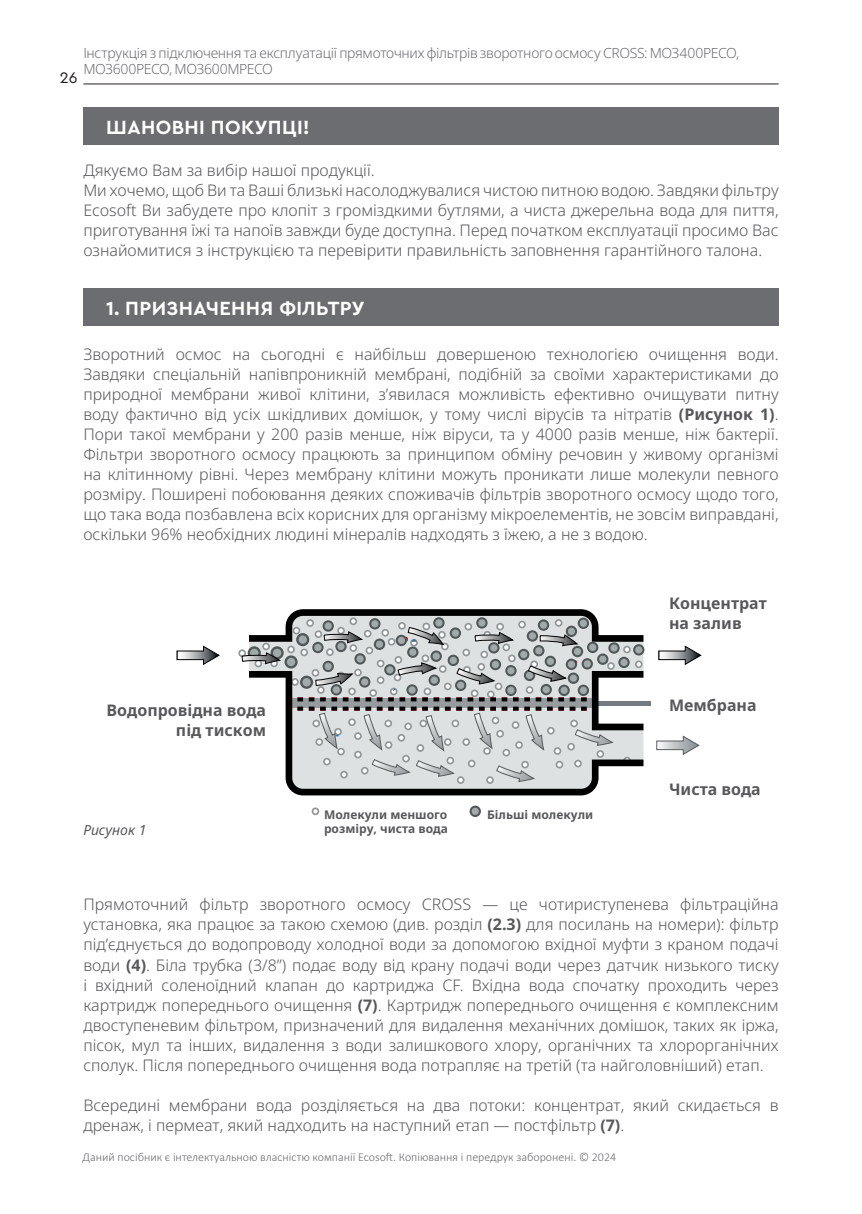
<style>
.page{position:relative;width:862px;height:1214px;background:#fff}
.page>*{position:absolute;margin:0;border:0;box-sizing:border-box;transform-origin:0 0}
.t1{font:700 20px "Cera PRO";letter-spacing:.02em;color:#fff}
.t2{font:300 16px/20px "Noto Sans";color:#57585a}
.t3{font:700 16px/20px "Noto Sans";color:#57585a;text-align:right}
.t4{font:16px "Cera PRO";color:#231f20}
.t5{font:300 14px/16px "Noto Sans";letter-spacing:-.02em;color:#6c6d70}
.t6{font:italic 14px "Noto Sans";color:#57585a}
.t7{font:300 12px "Calibri";color:#6c6d70}
.t8{font:700 12px/14.4px "Noto Sans";color:#57585a}
.s1{font-weight:700}
</style>
<div class="page">
<hr style="left:83px;top:83px;width:695px;height:1px;background:#231f20">
<div style="left:83px;top:108px;width:695px;height:37px;background:#6c6d70"></div>
<div style="left:83px;top:288px;width:695px;height:37px;background:#6c6d70"></div>
<svg style="left:176px;top:645px;width:44px;height:20px"></svg>
<svg style="left:658px;top:645px;width:44px;height:20px"></svg>
<svg style="left:656px;top:735px;width:44px;height:20px"></svg>
<hr style="left:588px;top:701px;width:62px;height:4px;background:#757b7f">
<svg style="left:312px;top:807px;width:7px;height:8px"></svg>
<svg style="left:469px;top:805px;width:12px;height:11px"></svg>
<svg style="left:238px;top:609px;width:406px;height:158px"></svg>
<svg style="left:249px;top:671px;width:394px;height:124px;fill:#dde1e1"></svg>
<p class="t5" style="left:83px;top:45px;width:657px">Інструкція з підключення та експлуатації прямоточних фільтрів зворотного осмосу CROSS: MO3400PECO,<br>MO3600PECO, MO3600MPECO</p>
<p class="t4" style="left:60px;top:67px;width:19px">26</p>
<p class="t1" style="left:106px;top:114px;width:205px">ШАНОВНІ ПОКУПЦІ!</p>
<p class="t2" style="left:83px;top:161px;width:697px">Дякуємо Вам за вибір нашої продукції.<br>Ми хочемо, щоб Ви та Ваші близькі насолоджувалися чистою питною водою. Завдяки фільтру Ecosoft Ви забудете про клопіт з громіздкими бутлями, а чиста джерельна вода для пиття, приготування їжі та напоїв завжди буде доступна. Перед початком експлуатації просимо Вас ознайомитися з інструкцією та перевірити правильність заповнення гарантійного талона.</p>
<p class="t1" style="left:106px;top:295px;width:260px">1. ПРИЗНАЧЕННЯ ФІЛЬТРУ</p>
<p class="t2" style="left:83px;top:344px;width:697px;text-align:justify">Зворотний осмос на сьогодні є найбільш довершеною технологією очищення води.<br>Завдяки спеціальній напівпроникній мембрані, подібній за своїми характеристиками до природної мембрани живої клітини, з’явилася можливість ефективно очищувати питну воду фактично від усіх шкідливих домішок, у тому числі вірусів та нітратів <span class="s1">(Рисунок 1)</span>.<br>Пори такої мембрани у 200 разів менше, ніж віруси, та у 4000 разів менше, ніж бактерії.<br>Фільтри зворотного осмосу працюють за принципом обміну речовин у живому організмі на клітинному рівні. Через мембрану клітини можуть проникати лише молекули певного розміру. Поширені побоювання деяких споживачів фільтрів зворотного осмосу щодо того, що така вода позбавлена всіх корисних для організму мікроелементів, не зовсім виправдані, оскільки 96% необхідних людині мінералів надходять з їжею, а не з водою.</p>
<p class="t3" style="left:107px;top:700px;width:161px">Водопровідна вода під тиском</p>
<p class="t6" style="left:83px;top:819px;width:65px">Рисунок 1</p>
<p class="t8" style="left:324px;top:807px;width:125px">Молекули меншого розміру, чиста вода</p>
<p class="t8" style="left:487px;top:807px;width:108px">Більші молекули</p>
<p class="t3" style="left:669px;top:593px;width:99px;text-align:left">Концентрат на залив</p>
<p class="t3" style="left:669px;top:695px;width:89px">Мембрана</p>
<p class="t3" style="left:669px;top:779px;width:93px">Чиста вода</p>
<p class="t2" style="left:83px;top:895px;width:697px;text-align:justify">Прямоточний фільтр зворотного осмосу CROSS — це чотириступенева фільтраційна установка, яка працює за такою схемою (див. розділ <span class="s1">(2.3)</span> для посилань на номери): фільтр під’єднується до водопроводу холодної води за допомогою вхідної муфти з краном подачі води <span class="s1">(4)</span>. Біла трубка (3/8”) подає воду від крану подачі води через датчик низького тиску і вхідний соленоїдний клапан до картриджа CF. Вхідна вода спочатку проходить через картридж попереднього очищення <span class="s1">(7)</span>. Картридж попереднього очищення є комплексним двоступеневим фільтром, призначений для видалення механічних домішок, таких як іржа, пісок, мул та інших, видалення з води залишкового хлору, органічних та хлорорганічних сполук. Після попереднього очищення вода потрапляє на третій (та найголовніший) етап.</p>
<p class="t2" style="left:83px;top:1095px;width:697px">Всередині мембрани вода розділяється на два потоки: концентрат, який скидається в дренаж, і пермеат, який надходить на наступний етап — постфільтр <span class="s1">(7)</span>.</p>
<p class="t7" style="left:83px;top:1148px;width:535px">Даний посібник є інтелектуальною власністю компанії Ecosoft. Копіювання і передрук заборонені. © 2024</p>
</div>
